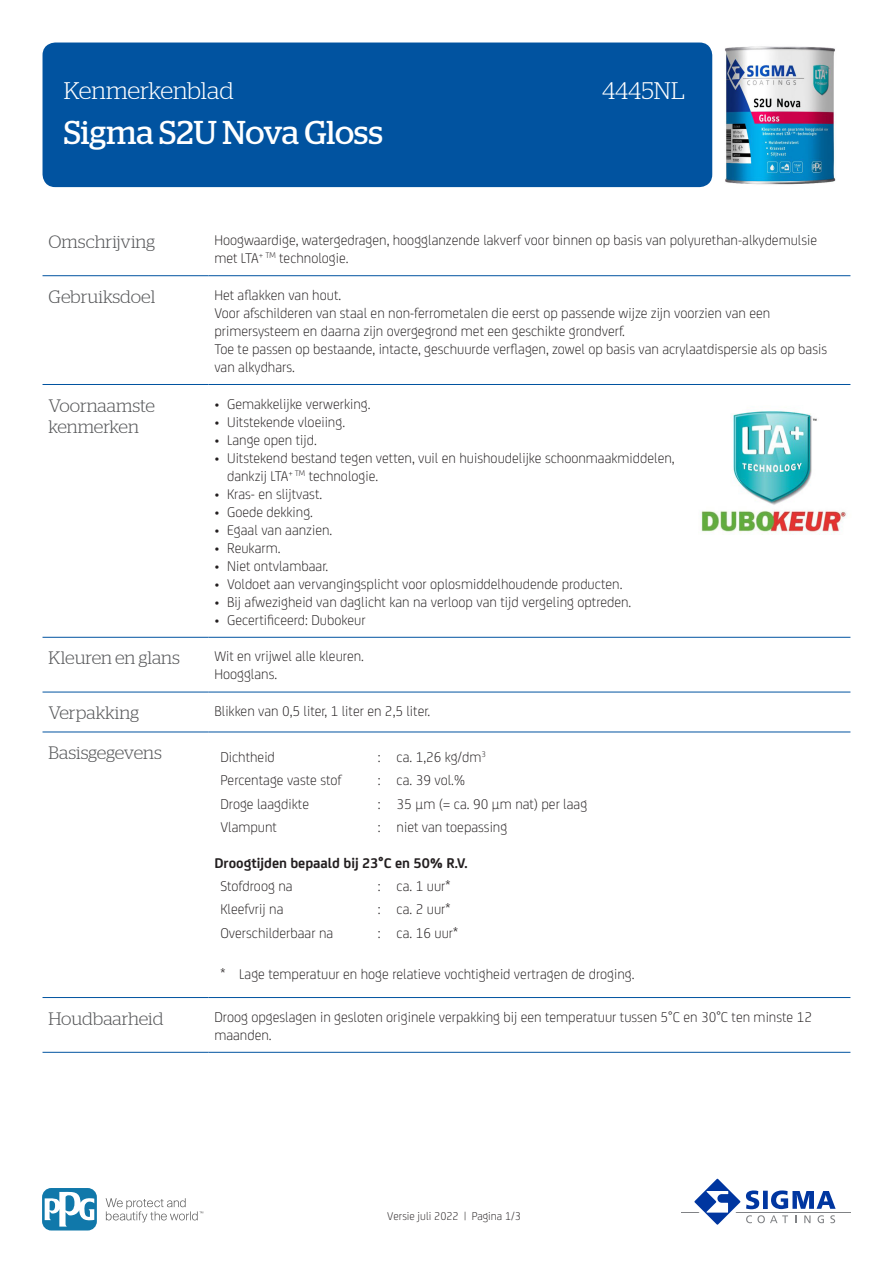
<style>
.page{position:relative;width:893px;height:1263px;background:#fff}
.page>*{position:absolute;margin:0;border:0;box-sizing:border-box;transform-origin:0 0}
.t1{font:33px "Stag";letter-spacing:-.005em;color:#fff}
.RH1{font:300 24px "Stag";color:#fff}
.KOP{font:300 18px/21.6px "Stag";color:#57585a}
.BODY{font:300 15px/18px "FS Joey";color:#231f20}
.BODY-2{font:700 15px "FS Joey";color:#231f20}
.t2{font:300 12px "FS Joey";color:#231f20}
</style>
<div class="page">
<div style="left:43px;top:43px;width:669px;height:144px;background:#0153a0;border-radius:13px"></div>
<hr style="left:681px;top:1211px;width:169px;height:1px;background:#808285">
<svg style="left:689px;top:1178px;width:147px;height:47px"></svg>
<svg style="left:106px;top:1198px;width:97px;height:24px"></svg>
<svg style="left:43px;top:1188px;width:54px;height:42px"></svg>
<svg style="left:45px;top:1191px;width:49px;height:35px"></svg>
<hr style="left:43px;top:275px;width:165px;height:1px;background:#0153a0">
<hr style="left:208px;top:275px;width:642px;height:1px;background:#0153a0">
<hr style="left:43px;top:384px;width:165px;height:1px;background:#0153a0">
<hr style="left:208px;top:384px;width:642px;height:1px;background:#0153a0">
<hr style="left:43px;top:637px;width:165px;height:1px;background:#0153a0">
<hr style="left:208px;top:637px;width:642px;height:1px;background:#0153a0">
<hr style="left:43px;top:692px;width:165px;height:1px;background:#0153a0">
<hr style="left:208px;top:692px;width:642px;height:1px;background:#0153a0">
<hr style="left:43px;top:732px;width:165px;height:1px;background:#0153a0">
<hr style="left:208px;top:732px;width:642px;height:1px;background:#0153a0">
<hr style="left:43px;top:997px;width:165px;height:1px;background:#0153a0">
<hr style="left:208px;top:997px;width:642px;height:1px;background:#0153a0">
<hr style="left:43px;top:1052px;width:165px;height:1px;background:#0153a0">
<hr style="left:208px;top:1052px;width:642px;height:1px;background:#0153a0">
<img style="left:701px;top:411px;width:145px;height:124px">
<img style="left:725px;top:46px;width:111px;height:139px">
<p class="RH1" style="left:64px;top:77px;width:171px">Kenmerkenblad</p>
<p class="RH1" style="left:602px;top:77px;width:84px">4445NL</p>
<p class="t1" style="left:64px;top:114px;width:321px">Sigma S2U Nova Gloss</p>
<p class="KOP" style="left:49px;top:231px;width:108px">Omschrijving</p>
<p class="BODY" style="left:214px;top:230px;width:604px">Hoogwaardige, watergedragen, hoogglanzende lakverf voor binnen op basis van polyurethan-alkydemulsie met LTA<sup>+</sup> <sup>TM</sup> technologie.</p>
<p class="KOP" style="left:49px;top:285px;width:108px">Gebruiksdoel</p>
<p class="BODY" style="left:214px;top:285px;width:614px">Het aflakken van hout.<br>Voor afschilderen van staal en non-ferrometalen die eerst op passende wijze zijn voorzien van een primersysteem en daarna zijn overgegrond met een geschikte grondverf.<br>Toe te passen op bestaande, intacte, geschuurde verflagen, zowel op basis van acrylaatdispersie als op basis van alkydhars.</p>
<p class="KOP" style="left:49px;top:394px;width:108px">Voornaamste kenmerken</p>
<p class="BODY" style="left:214px;top:394px;width:158px">• Gemakkelijke verwerking.</p>
<p class="BODY" style="left:214px;top:412px;width:132px">• Uitstekende vloeiing.</p>
<p class="BODY" style="left:214px;top:430px;width:104px">• Lange open tijd.</p>
<p class="BODY" style="left:227px;top:448px;width:449px;text-indent:-13px">• Uitstekend bestand tegen vetten, vuil en huishoudelijke schoonmaakmiddelen, dankzij LTA<sup>+</sup> <sup>TM</sup> technologie.</p>
<p class="BODY" style="left:214px;top:484px;width:109px">• Kras- en slijtvast.</p>
<p class="BODY" style="left:214px;top:502px;width:100px">• Goede dekking.</p>
<p class="BODY" style="left:214px;top:520px;width:119px">• Egaal van aanzien.</p>
<p class="BODY" style="left:214px;top:538px;width:68px">• Reukarm.</p>
<p class="BODY" style="left:214px;top:556px;width:115px">• Niet ontvlambaar.</p>
<p class="BODY" style="left:214px;top:574px;width:410px">• Voldoet aan vervangingsplicht voor oplosmiddelhoudende producten.</p>
<p class="BODY" style="left:214px;top:592px;width:419px">• Bij afwezigheid van daglicht kan na verloop van tijd vergeling optreden.</p>
<p class="BODY" style="left:214px;top:610px;width:153px">• Gecertificeerd: Dubokeur</p>
<p class="KOP" style="left:49px;top:647px;width:133px">Kleuren en glans</p>
<p class="BODY" style="left:214px;top:646px;width:151px">Wit en vrijwel alle kleuren.</p>
<p class="BODY" style="left:214px;top:664px;width:64px">Hoogglans.</p>
<p class="KOP" style="left:49px;top:702px;width:92px">Verpakking</p>
<p class="BODY" style="left:214px;top:701px;width:217px">Blikken van 0,5 liter, 1 liter en 2,5 liter.</p>
<p class="KOP" style="left:49px;top:742px;width:115px">Basisgegevens</p>
<p class="BODY" style="left:220px;top:747px;width:56px">Dichtheid</p>
<p class="BODY" style="left:378px;top:747px;width:4px">:</p>
<p class="BODY" style="left:397px;top:747px;width:91px">ca. 1,26 kg/dm<sup>3</sup></p>
<p class="BODY" style="left:220px;top:770px;width:123px">Percentage vaste stof</p>
<p class="BODY" style="left:378px;top:770px;width:4px">:</p>
<p class="BODY" style="left:397px;top:770px;width:70px">ca. 39 vol.%</p>
<p class="BODY" style="left:220px;top:794px;width:90px">Droge laagdikte</p>
<p class="BODY" style="left:378px;top:794px;width:4px">:</p>
<p class="BODY" style="left:397px;top:794px;width:192px">35 µm (= ca. 90 µm nat) per laag</p>
<p class="BODY" style="left:220px;top:817px;width:58px">Vlampunt</p>
<p class="BODY" style="left:378px;top:817px;width:4px">:</p>
<p class="BODY" style="left:397px;top:817px;width:112px">niet van toepassing</p>
<p class="BODY-2" style="left:214px;top:851px;width:255px">Droogtijden bepaald bij 23°C en 50% R.V.</p>
<p class="BODY" style="left:220px;top:876px;width:74px">Stofdroog na</p>
<p class="BODY" style="left:378px;top:876px;width:4px">:</p>
<p class="BODY" style="left:397px;top:876px;width:55px">ca. 1 uur*</p>
<p class="BODY" style="left:220px;top:899px;width:65px">Kleefvrij na</p>
<p class="BODY" style="left:378px;top:899px;width:4px">:</p>
<p class="BODY" style="left:397px;top:899px;width:55px">ca. 2 uur*</p>
<p class="BODY" style="left:220px;top:923px;width:114px">Overschilderbaar na</p>
<p class="BODY" style="left:378px;top:923px;width:4px">:</p>
<p class="BODY" style="left:397px;top:923px;width:63px">ca. 16 uur*</p>
<p class="BODY" style="left:220px;top:964px;width:6px">*</p>
<p class="BODY" style="left:239px;top:964px;width:397px">Lage temperatuur en hoge relatieve vochtigheid vertragen de droging.</p>
<p class="KOP" style="left:49px;top:1007px;width:116px">Houdbaarheid</p>
<p class="BODY" style="left:214px;top:1007px;width:599px">Droog opgeslagen in gesloten originele verpakking bij een temperatuur tussen 5°C en 30°C ten minste 12 maanden.</p>
<p class="t2" style="left:387px;top:1208px;width:135px">Versie juli 2022 | Pagina 1/3</p>
</div>
